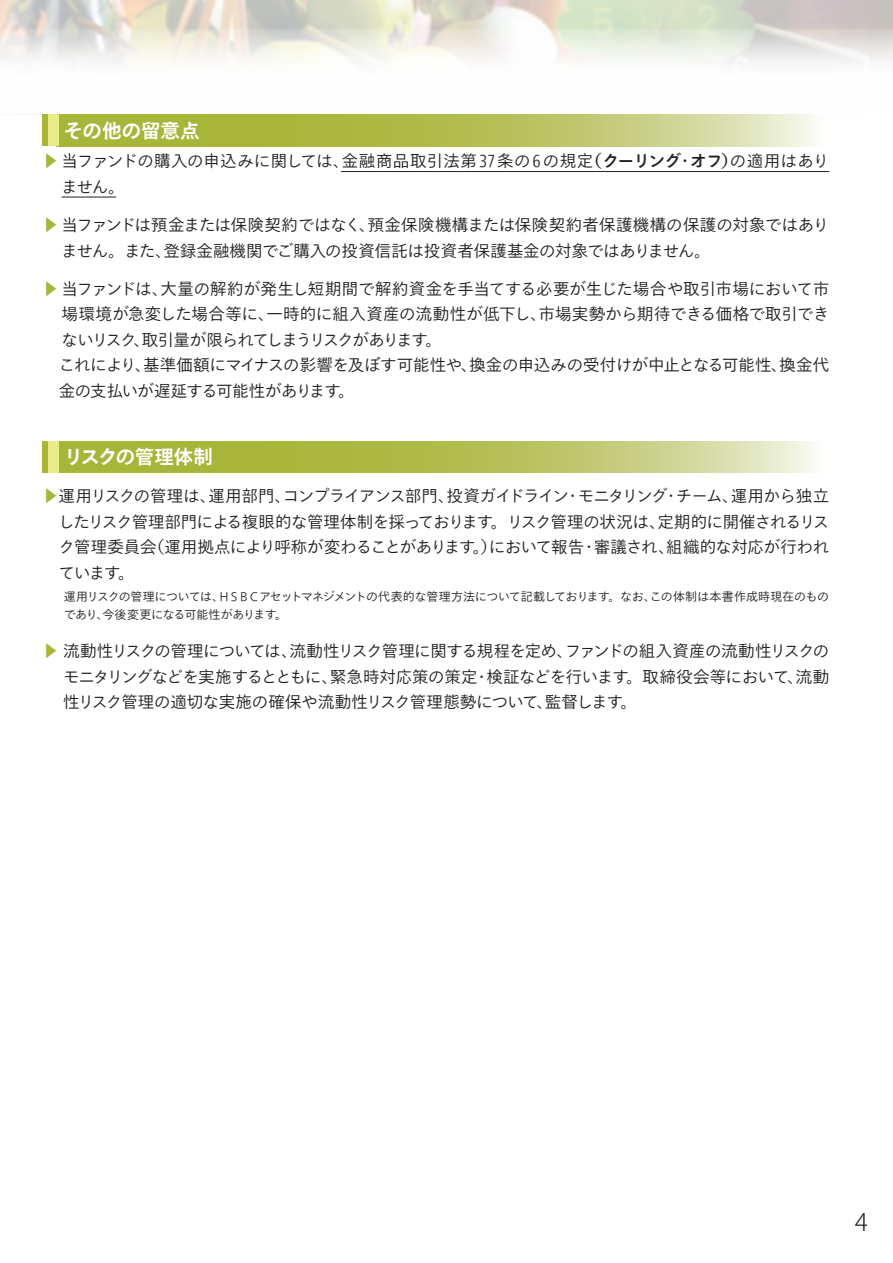
<style>
.page{position:relative;width:893px;height:1263px;background:#fff}
.page>*{position:absolute;margin:0;border:0;box-sizing:border-box;transform-origin:0 0}
.t1{font:300 24px "Koz Go Pro";color:#231f20}
.t2{font:700 19.5px "Tazugane Gothic Std N";letter-spacing:-.005em;color:#fff}
.t3{font:300 16.5px/25.5px "Tazugane Gothic Std N";letter-spacing:-.02em;color:#231f20}
.t4{font:300 16.5px/25.5px "Tazugane Gothic Std N";letter-spacing:.015em;color:#231f20}
.t5{font:300 12px/18px "Tazugane Gothic Std N";letter-spacing:-.04em;color:#231f20}
.s1{font-family:"UD Shin Go Pr 6 N";font-weight:400;color:#a7b639}
.s2{font-weight:500}
.s3{font-family:"Shin Go Pr 5";color:#a7b639}
</style>
<div class="page">
<img style="left:1px;top:0;width:892px;height:29px">
<svg style="left:0;top:0;width:1px;height:29px"></svg>
<img style="left:0;top:29px;width:893px;height:86px">
<hr style="left:341px;top:171px;width:488px;height:1px;background:#231f20">
<hr style="left:62px;top:197px;width:54px;height:1px;background:#231f20">
<svg style="left:58px;top:115px;width:760px;height:31px;background:#bac463"></svg>
<div style="left:43px;top:115px;width:6px;height:31px;background:#a7b639"></div>
<div style="left:48px;top:115px;width:10px;height:31px;background:#e9eb86"></div>
<svg style="left:58px;top:441px;width:760px;height:31px;background:#bac463"></svg>
<div style="left:43px;top:441px;width:6px;height:31px;background:#a7b639"></div>
<div style="left:48px;top:441px;width:10px;height:31px;background:#e9eb86"></div>
<p class="t2" style="left:64px;top:117px;width:137px">その他の留意点</p>
<p class="t4" style="left:62px;top:149px;width:769px;text-indent:-19px"><span class="s1">▶</span> 当ファンドの購入の申込みに関しては、金融商品取引法第37条の6の規定<span class="s2">（クーリング・オフ）</span>の適用はありません。</p>
<p class="t3" style="left:62px;top:213px;width:769px;text-indent:-19px"><span class="s1">▶</span> 当ファンドは預金または保険契約ではなく、預金保険機構または保険契約者保護機構の保護の対象ではありません。また、登録金融機関でご購入の投資信託は投資者保護基金の対象ではありません。</p>
<p class="t3" style="left:59px;top:277px;width:772px;text-indent:-16px"><span class="s1">▶</span> 当ファンドは、大量の解約が発生し短期間で解約資金を手当てする必要が生じた場合や取引市場において市場環境が急変した場合等に、一時的に組入資産の流動性が低下し、市場実勢から期待できる価格で取引できないリスク、取引量が限られてしまうリスクがあります。<br>これにより、基準価額にマイナスの影響を及ぼす可能性や、換金の申込みの受付けが中止となる可能性、換金代金の支払いが遅延する可能性があります。</p>
<p class="t2" style="left:64px;top:443px;width:151px">リスクの管理体制</p>
<p class="t3" style="left:59px;top:484px;width:772px;text-align:justify;text-indent:-16px"><span class="s1">▶</span>運用リスクの管理は、運用部門、コンプライアンス部門、投資ガイドライン・モニタリング・チーム、運用から独立したリスク管理部門による複眼的な管理体制を採っております。リスク管理の状況は、定期的に開催されるリスク管理委員会（運用拠点により呼称が変わることがあります。）において報告・審議され、組織的な対応が行われています。</p>
<p class="t5" style="left:64px;top:588px;width:767px">運用リスクの管理については、ＨＳＢＣアセットマネジメントの代表的な管理方法について記載しております。なお、この体制は本書作成時現在のものであり、今後変更になる可能性があります。</p>
<p class="t3" style="left:63px;top:639px;width:768px;text-align:justify;text-indent:-21px"><span class="s3">▶</span> 流動性リスクの管理については、流動性リスク管理に関する規程を定め、ファンドの組入資産の流動性リスクのモニタリングなどを実施するとともに、緊急時対応策の策定・検証などを行います。取締役会等において、流動性リスク管理の適切な実施の確保や流動性リスク管理態勢について、監督します。</p>
<h1 class="t1" style="left:855px;top:1207px;width:15px">4</h1>
</div>
